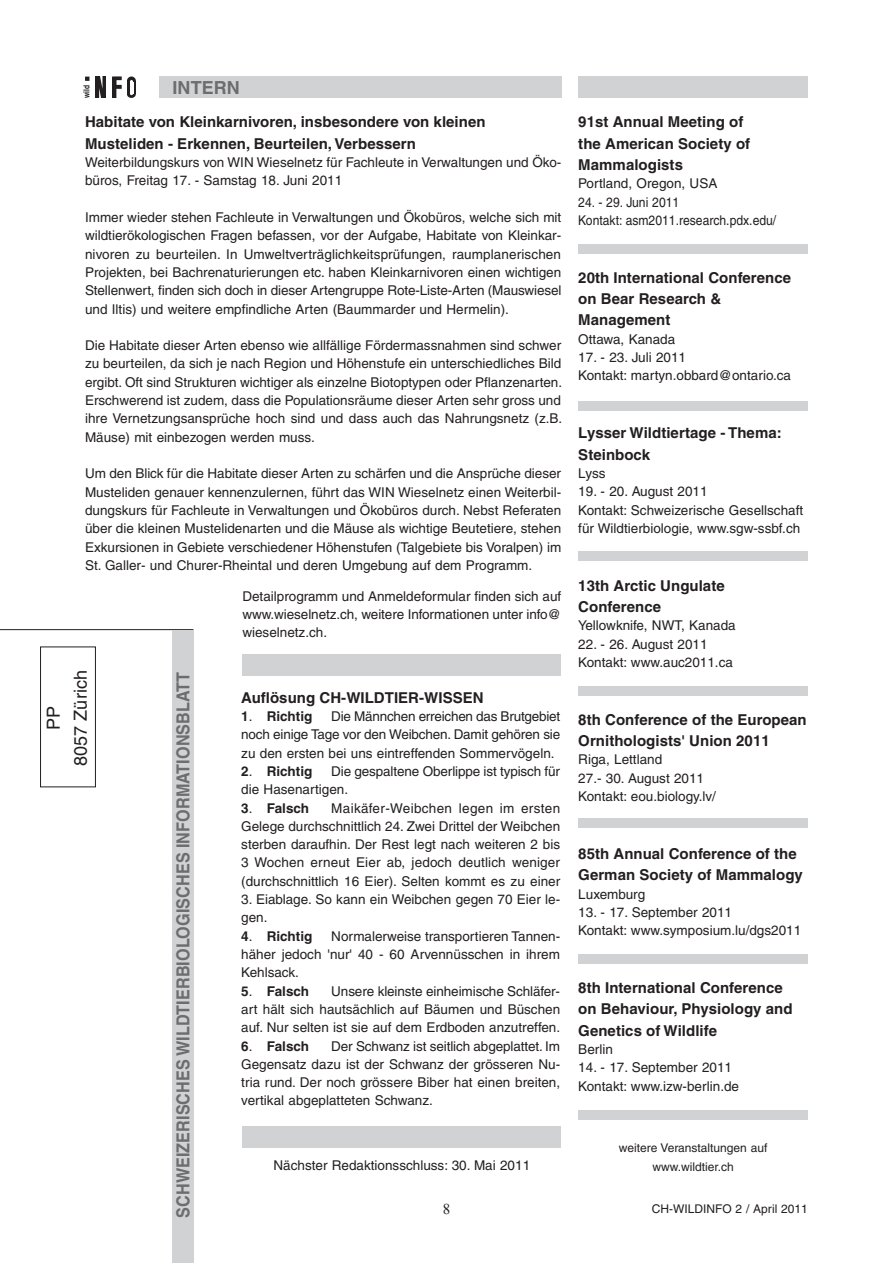
<style>
.page{position:relative;width:893px;height:1263px;background:#fff}
.page>*{position:absolute;margin:0;border:0;box-sizing:border-box;transform-origin:0 0}
.t1{font:700 18px "Helvetica";letter-spacing:.005em;color:#6c6d70;scale:.9 1}
.t2{font:18px/27px "Helvetica";letter-spacing:.005em;color:#231f20;text-align:center}
.t3{font:700 18px "Helvetica";letter-spacing:.005em;color:#6c6d70}
.t4{font:700 15px/21.3px "Helvetica";letter-spacing:.005em;color:#231f20}
.t5{font:15px "Times New Roman";color:#231f20}
.t6{font:13.5px/18.3px "Helvetica";color:#231f20}
.t7{font:700 13.5px "Helvetica";color:#231f20}
.t8{font:13.5px/18.3px "Helvetica";color:#231f20;scale:.9 1}
.t9{font:12px/18.3px "Helvetica";color:#231f20;text-align:center}
.t10{font:700 8.25px "Helvetica";color:#231f20;scale:.8 1}
.s1{font-weight:400}
</style>
<div class="page">
<div style="left:40px;top:647px;width:56px;height:140px;border:1px solid #231f20"></div>
<hr style="left:0;top:629px;width:193px;height:1px;background:#231f20">
<div style="left:578px;top:77px;width:230px;height:21px;background:#d1d2d4"></div>
<div style="left:159px;top:77px;width:402px;height:21px;background:#d1d2d4"></div>
<div style="left:172px;top:630px;width:22px;height:633px;background:#d1d2d4"></div>
<svg style="left:85px;top:77px;width:4px;height:4px"></svg>
<div style="left:95px;top:77px;width:11px;height:21px;background:#231f20"></div>
<svg style="left:99px;top:76px;width:3px;height:22px"></svg>
<svg style="left:114px;top:79px;width:6px;height:17px"></svg>
<div style="left:112px;top:77px;width:10px;height:21px;border:1px solid #231f20"></div>
<svg style="left:117px;top:80px;width:5px;height:9px"></svg>
<div style="left:117px;top:89px;width:5px;height:9px;background:#fff"></div>
<div style="left:127px;top:77px;width:9px;height:8px;background:#231f20;border-radius:50%"></div>
<svg style="left:127px;top:81px;width:9px;height:12px"></svg>
<svg style="left:127px;top:91px;width:9px;height:7px"></svg>
<svg style="left:130px;top:80px;width:3px;height:15px"></svg>
<div style="left:578px;top:244px;width:230px;height:10px;background:#d1d2d4"></div>
<div style="left:578px;top:401px;width:230px;height:10px;background:#d1d2d4"></div>
<div style="left:578px;top:1110px;width:230px;height:9px;background:#d1d2d4"></div>
<div style="left:578px;top:551px;width:230px;height:10px;background:#d1d2d4"></div>
<div style="left:242px;top:654px;width:319px;height:21px;background:#d1d2d4"></div>
<div style="left:242px;top:1126px;width:319px;height:21px;background:#d1d2d4"></div>
<div style="left:578px;top:686px;width:230px;height:10px;background:#d1d2d4"></div>
<div style="left:578px;top:954px;width:230px;height:10px;background:#d1d2d4"></div>
<div style="left:578px;top:818px;width:230px;height:10px;background:#d1d2d4"></div>
<p class="t10" style="left:81px;top:98px;width:18px;rotate:-90deg">wild</p>
<h1 class="t3" style="left:173px;top:77px;width:69px">INTERN</h1>
<p class="t4" style="left:85px;top:111px;width:402px">Habitate von Kleinkarnivoren, insbesondere von kleinen<br>Musteliden - Erkennen, Beurteilen, Verbessern</p>
<p class="t6" style="left:85px;top:153px;width:478px">Weiterbildungskurs von WIN Wieselnetz für Fachleute in Verwaltungen und Öko&shy;büros, Freitag 17. - Samstag 18. Juni 2011</p>
<p class="t6" style="left:85px;top:208px;width:478px;text-align:justify">Immer wieder stehen Fachleute in Verwaltungen und Ökobüros, welche sich mit wildtierökologischen Fragen befassen, vor der Aufgabe, Habitate von Kleinkar&shy;nivoren zu beurteilen. In Umweltverträglichkeitsprüfungen, raumplanerischen Projekten, bei Bachrenaturierungen etc. haben Kleinkarnivoren einen wichtigen Stellenwert, finden sich doch in dieser Artengruppe Rote-Liste-Arten (Mauswiesel und Iltis) und weitere empfindliche Arten (Baummarder und Hermelin).</p>
<p class="t6" style="left:85px;top:336px;width:479px;text-align:justify">Die Habitate dieser Arten ebenso wie allfällige Fördermassnahmen sind schwer zu beurteilen, da sich je nach Region und Höhenstufe ein unterschiedliches Bild ergibt. Oft sind Strukturen wichtiger als einzelne Biotoptypen oder Pflanzenarten.<br>Erschwerend ist zudem, dass die Populationsräume dieser Arten sehr gross und ihre Vernetzungsansprüche hoch sind und dass auch das Nahrungsnetz (z.B.<br>Mäuse) mit einbezogen werden muss.</p>
<p class="t6" style="left:85px;top:464px;width:478px;text-align:justify">Um den Blick für die Habitate dieser Arten zu schärfen und die Ansprüche dieser Musteliden genauer kennenzulernen, führt das WIN Wieselnetz einen Weiterbil&shy;dungskurs für Fachleute in Verwaltungen und Ökobüros durch. Nebst Referaten über die kleinen Mustelidenarten und die Mäuse als wichtige Beutetiere, stehen Exkursionen in Gebiete verschiedener Höhenstufen (Talgebiete bis Voralpen) im St. Galler- und Churer-Rheintal und deren Umgebung auf dem Programm.</p>
<p class="t6" style="left:242px;top:587px;width:320px;text-align:justify">Detailprogramm und Anmeldeformular finden sich auf www.wieselnetz.ch, weitere Informationen unter info@ wieselnetz.ch.</p>
<h1 class="t2" style="left:40px;top:766px;width:97px;rotate:-90deg">PP<br>8057 Zürich</h1>
<h1 class="t1" style="left:172px;top:1217px;width:608px;rotate:-90deg">SCHWEIZERISCHES WILDTIERBIOLOGISCHES INFORMATIONSBLATT</h1>
<p class="t4" style="left:241px;top:686px;width:244px">Auflösung CH-WILDTIER-WISSEN</p>
<p class="t7" style="left:241px;top:708px;width:73px">1<span class="s1">.</span> Richtig</p>
<p class="t6" style="left:241px;top:707px;width:320px;text-align:justify;text-indent:90px">Die Männchen erreichen das Brutgebiet noch einige Tage vor den Weibchen. Damit gehören sie zu den ersten bei uns eintreffenden Sommervögeln.</p>
<p class="t7" style="left:241px;top:763px;width:73px">2<span class="s1">.</span> Richtig</p>
<p class="t6" style="left:241px;top:762px;width:320px;text-indent:90px">Die gespaltene Oberlippe ist typisch für die Hasenartigen.</p>
<p class="t7" style="left:241px;top:799px;width:69px">3<span class="s1">.</span> Falsch</p>
<p class="t6" style="left:241px;top:799px;width:321px;text-align:justify;text-indent:90px">Maikäfer-Weibchen legen im ersten Gelege durchschnittlich 24. Zwei Drittel der Weibchen sterben daraufhin. Der Rest legt nach weiteren 2 bis 3 Wochen erneut Eier ab, jedoch deutlich weniger (durchschnittlich 16 Eier). Selten kommt es zu einer</p>
<p class="t6" style="left:241px;top:890px;width:320px">3. Eiablage. So kann ein Weibchen gegen 70 Eier le&shy;gen.</p>
<p class="t7" style="left:241px;top:928px;width:73px">4<span class="s1">.</span> Richtig</p>
<p class="t6" style="left:241px;top:927px;width:321px;text-align:justify;text-indent:90px">Normalerweise transportieren Tannen&shy;häher jedoch 'nur' 40 - 60 Arvennüsschen in ihrem Kehlsack.</p>
<p class="t7" style="left:241px;top:983px;width:69px">5<span class="s1">.</span> Falsch</p>
<p class="t6" style="left:241px;top:982px;width:320px;text-align:justify;text-indent:90px">Unsere kleinste einheimische Schläfer&shy;art hält sich hautsächlich auf Bäumen und Büschen auf. Nur selten ist sie auf dem Erdboden anzutreffen.</p>
<p class="t7" style="left:241px;top:1037px;width:69px">6<span class="s1">.</span> Falsch</p>
<p class="t6" style="left:241px;top:1037px;width:320px;text-align:justify;text-indent:90px">Der Schwanz ist seitlich abgeplattet. Im Gegensatz dazu ist der Schwanz der grösseren Nu&shy;tria rund. Der noch grössere Biber hat einen breiten, vertikal abgeplatteten Schwanz.</p>
<p class="t6" style="left:273px;top:1156px;width:258px">Nächster Redaktionsschluss: 30. Mai 2011</p>
<p class="t5" style="left:443px;top:1198px;width:9px">8</p>
<p class="t4" style="left:578px;top:111px;width:173px">91st Annual Meeting of the American Society of<br>Mammalogists</p>
<p class="t6" style="left:578px;top:174px;width:141px">Portland, Oregon, USA</p>
<p class="t8" style="left:578px;top:193px;width:221px">24. - 29. Juni 2011<br>Kontakt: asm2011.research.pdx.edu/</p>
<p class="t4" style="left:578px;top:267px;width:214px">20th International Conference on Bear Research &amp;<br>Management</p>
<p class="t6" style="left:578px;top:330px;width:98px">Ottawa, Kanada</p>
<p class="t6" style="left:578px;top:348px;width:214px">17. - 23. Juli 2011<br>Kontakt: martyn.obbard@ontario.ca</p>
<p class="t4" style="left:578px;top:422px;width:205px">Lysser Wildtiertage - Thema:<br>Steinbock</p>
<p class="t6" style="left:578px;top:464px;width:29px">Lyss</p>
<p class="t6" style="left:578px;top:482px;width:226px">19. - 20. August 2011<br>Kontakt: Schweizerische Gesellschaft für Wildtierbiologie, www.sgw-ssbf.ch</p>
<p class="t4" style="left:578px;top:574px;width:148px">13th Arctic Ungulate<br>Conference</p>
<p class="t6" style="left:578px;top:616px;width:159px">Yellowknife, NWT, Kanada</p>
<p class="t6" style="left:578px;top:635px;width:156px">22. - 26. August 2011<br>Kontakt: www.auc2011.ca</p>
<p class="t4" style="left:578px;top:709px;width:230px">8th Conference of the European<br>Ornithologists' Union 2011</p>
<p class="t6" style="left:578px;top:750px;width:139px">Riga, Lettland<br>27.- 30. August 2011<br>Kontakt: eou.biology.lv/</p>
<p class="t4" style="left:578px;top:843px;width:226px">85th Annual Conference of the<br>German Society of Mammalogy</p>
<p class="t6" style="left:578px;top:885px;width:68px">Luxemburg</p>
<p class="t6" style="left:578px;top:903px;width:224px">13. - 17. September 2011<br>Kontakt: www.symposium.lu/dgs2011</p>
<p class="t4" style="left:578px;top:977px;width:216px">8th International Conference on Behaviour, Physiology and<br>Genetics of Wildlife</p>
<p class="t6" style="left:578px;top:1040px;width:36px">Berlin</p>
<p class="t6" style="left:578px;top:1058px;width:162px">14. - 17. September 2011<br>Kontakt: www.izw-berlin.de</p>
<p class="t9" style="left:619px;top:1139px;width:150px">weitere Veranstaltungen auf www.wildtier.ch</p>
<p class="t9" style="left:652px;top:1199px;width:158px">CH-WILDINFO 2 / April 2011</p>
</div>
